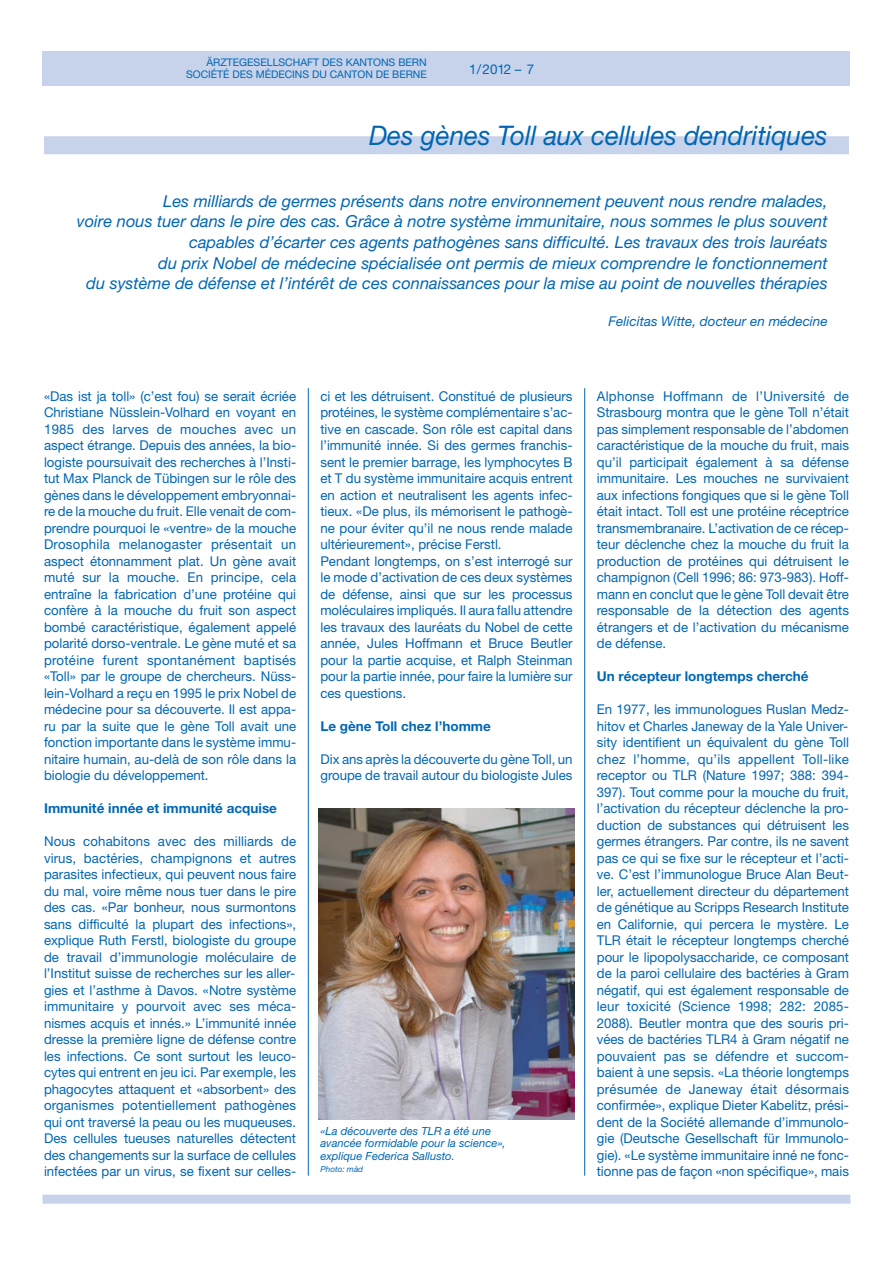
<style>
.page{position:relative;width:893px;height:1263px;background:#fff}
.page>*{position:absolute;margin:0;border:0;box-sizing:border-box;transform-origin:0 0}
.t1{font:italic 27px "Helvetica Neue LT";color:#0066b3;scale:.96 1}
.t2{font:italic 16.5px/20.7px "Helvetica Neue LT";color:#0066b3;text-align:right}
.t3{font:13.5px/16.5px "Helvetica Neue LT";color:#0066b3;text-align:justify}
.t4{font:700 13.5px "Helvetica Neue LT";color:#0066b3}
.t5{font:italic 13.5px "Helvetica Neue LT";color:#0066b3}
.t6{font:italic 11.25px/12.3px "Helvetica Neue LT";color:#0066b3}
.t7{font:10.5px/12px "Helvetica Neue LT";color:#0066b3;text-align:right}
.t8{font:italic 8.25px "Helvetica Neue LT";color:#0066b3}
</style>
<div class="page">
<div style="left:43px;top:1195px;width:807px;height:9px;background:#c7d2eb"></div>
<div style="left:43px;top:51px;width:807px;height:34px;background:#c7d2eb"></div>
<div style="left:44px;top:136px;width:805px;height:18px;background:#c7d2eb"></div>
<hr style="left:308px;top:388px;width:1px;height:788px;background:#0066b3">
<hr style="left:584px;top:388px;width:1px;height:788px;background:#0066b3">
<img style="left:319px;top:809px;width:255px;height:310px">
<p class="t7" style="left:186px;top:58px;width:242px">ÄRZTEGESELLSCHAFT DES KANTONS BERN<br>SOCIÉTÉ DES MÉDECINS DU CANTON DE BERNE</p>
<p class="t3" style="left:469px;top:62px;width:66px">1/2012 – 7</p>
<h1 class="t1" style="left:369px;top:125px;width:479px">Des gènes Toll aux cellules dendritiques</h1>
<p class="t2" style="left:77px;top:192px;width:752px">Les milliards de germes présents dans notre environnement peuvent nous rendre malades,<br>voire nous tuer dans le pire des cas. Grâce à notre système immunitaire, nous sommes le plus souvent capables d’écarter ces agents pathogènes sans difficulté. Les travaux des trois lauréats<br>du prix Nobel de médecine spécialisée ont permis de mieux comprendre le fonctionnement<br>du système de défense et l’intérêt de ces connaissances pour la mise au point de nouvelles thérapies</p>
<p class="t5" style="left:609px;top:317px;width:221px">Felicitas Witte, docteur en médecine</p>
<p class="t3" style="left:44px;top:389px;width:254px">«Das ist ja toll» (c’est fou) se serait écriée Christiane Nüsslein-Volhard en voyant en 1985 des larves de mouches avec un aspect étrange. Depuis des années, la bio&shy;logiste poursuivait des recherches à l’Insti&shy;tut Max Planck de Tübingen sur le rôle des gènes dans le développement embryonnai&shy;re de la mouche du fruit. Elle venait de com&shy;prendre pourquoi le «ventre» de la mouche Drosophila melanogaster présentait un aspect étonnamment plat. Un gène avait muté sur la mouche. En principe, cela entraîne la fabrication d’une protéine qui confère à la mouche du fruit son aspect bombé caractéristique, également appelé polarité dorso-ventrale. Le gène muté et sa protéine furent spontanément baptisés «Toll» par le groupe de chercheurs. Nüss&shy;lein-Volhard a reçu en 1995 le prix Nobel de médecine pour sa découverte. Il est appa&shy;ru par la suite que le gène Toll avait une fonction importante dans le système immu&shy;nitaire humain, au-delà de son rôle dans la biologie du développement.</p>
<p class="t4" style="left:44px;top:803px;width:234px">Immunité innée et immunité acquise</p>
<p class="t3" style="left:44px;top:834px;width:254px">Nous cohabitons avec des milliards de virus, bactéries, champignons et autres parasites infectieux, qui peuvent nous faire du mal, voire même nous tuer dans le pire des cas. «Par bonheur, nous surmontons sans difficulté la plupart des infections», explique Ruth Ferstl, biologiste du groupe de travail d’immunologie moléculaire de l’Institut suisse de recherches sur les aller&shy;gies et l’asthme à Davos. «Notre système immunitaire y pourvoit avec ses méca&shy;nismes acquis et innés.» L’immunité innée dresse la première ligne de défense contre les infections. Ce sont surtout les leuco&shy;cytes qui entrent en jeu ici. Par exemple, les phagocytes attaquent et «absorbent» des organismes potentiellement pathogènes qui ont traversé la peau ou les muqueuses.<br>Des cellules tueuses naturelles détectent des changements sur la surface de cellules infectées par un virus, se fixent sur celles-</p>
<p class="t3" style="left:320px;top:389px;width:254px;text-align:left">ci et les détruisent. Constitué de plusieurs protéines, le système complémentaire s’ac&shy;tive en cascade. Son rôle est capital dans l’immunité innée. Si des germes franchis&shy;sent le premier barrage, les lymphocytes B et T du système immunitaire acquis entrent en action et neutralisent les agents infec&shy;tieux. «De plus, ils mémorisent le pathogè&shy;ne pour éviter qu’il ne nous rende malade ultérieurement», précise Ferstl.<br>Pendant longtemps, on s’est interrogé sur le mode d’activation de ces deux systèmes de défense, ainsi que sur les processus moléculaires impliqués. Il aura fallu attendre les travaux des lauréats du Nobel de cette année, Jules Hoffmann et Bruce Beutler pour la partie acquise, et Ralph Steinman pour la partie innée, pour faire la lumière sur ces questions.</p>
<p class="t4" style="left:320px;top:721px;width:172px">Le gène Toll chez l’homme</p>
<p class="t3" style="left:320px;top:752px;width:254px">Dix ans après la découverte du gène Toll, un groupe de travail autour du biologiste Jules</p>
<p class="t6" style="left:320px;top:1126px;width:187px">«La découverte des TLR a été une avancée formidable pour la science», explique Federica Sallusto.</p>
<p class="t8" style="left:320px;top:1166px;width:44px">Photo: màd</p>
<p class="t3" style="left:597px;top:389px;width:254px">Alphonse Hoffmann de l’Université de Strasbourg montra que le gène Toll n’était pas simplement responsable de l’abdomen caractéristique de la mouche du fruit, mais qu’il participait également à sa défense immunitaire. Les mouches ne survivaient aux infections fongiques que si le gène Toll était intact. Toll est une protéine réceptrice transmembranaire. L’activation de ce récep&shy;teur déclenche chez la mouche du fruit la production de protéines qui détruisent le champignon (Cell 1996; 86: 973-983). Hoff&shy;mann en conclut que le gène Toll devait être responsable de la détection des agents étrangers et de l’activation du mécanisme de défense.</p>
<p class="t4" style="left:597px;top:671px;width:213px">Un récepteur longtemps cherché</p>
<p class="t3" style="left:597px;top:702px;width:254px">En 1977, les immunologues Ruslan Medz&shy;hitov et Charles Janeway de la Yale Univer&shy;sity identifient un équivalent du gène Toll chez l’homme, qu’ils appellent Toll-like receptor ou TLR (Nature 1997; 388: 394- 397). Tout comme pour la mouche du fruit, l’activation du récepteur déclenche la pro&shy;duction de substances qui détruisent les germes étrangers. Par contre, ils ne savent pas ce qui se fixe sur le récepteur et l’acti&shy;ve. C’est l’immunologue Bruce Alan Beut&shy;ler, actuellement directeur du département de génétique au Scripps Research Institute en Californie, qui percera le mystère. Le TLR était le récepteur longtemps cherché pour le lipopolysaccharide, ce composant de la paroi cellulaire des bactéries à Gram négatif, qui est également responsable de leur toxicité (Science 1998; 282: 2085- 2088). Beutler montra que des souris pri&shy;vées de bactéries TLR4 à Gram négatif ne pouvaient pas se défendre et succom&shy;baient à une sepsis. «La théorie longtemps présumée de Janeway était désormais confirmée», explique Dieter Kabelitz, prési&shy;dent de la Société allemande d’immunolo&shy;gie (Deutsche Gesellschaft für Immunolo&shy;gie). «Le système immunitaire inné ne fonc&shy;tionne pas de façon «non spécifique», mais</p>
</div>
